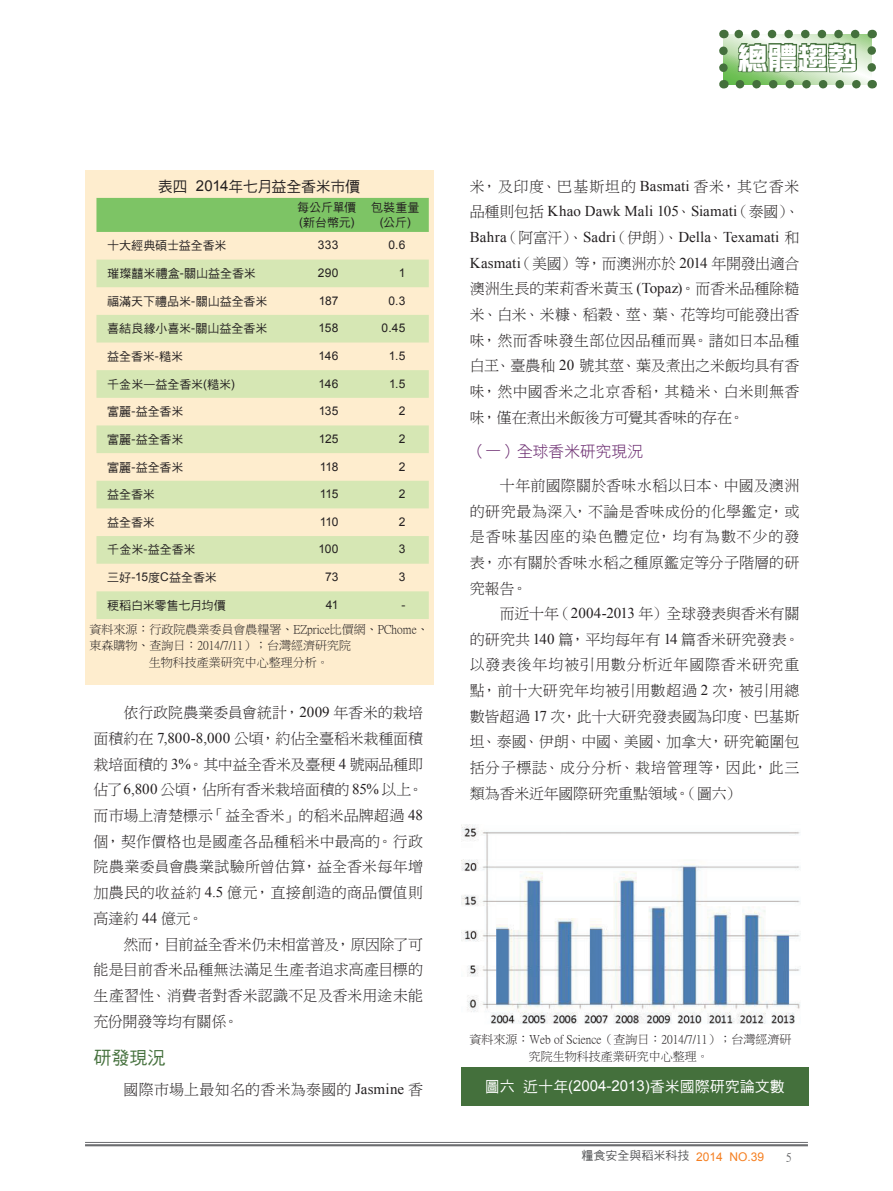
<style>
.page{position:relative;width:893px;height:1191px;background:#fff}
.page>*{position:absolute;margin:0;border:0;box-sizing:border-box;transform-origin:0 0}
.t1{font:30px "DF Zong Yi W9 WIN BF";color:#fff}
.t2{font:18px "DF Hei W5 WINP BF";color:#44703c}
.t3{font:15.75px "DF Hei W3 WINP BF";color:#69296e}
.t4{font:15px/25.7px "DF Ming W3 WIN BF";letter-spacing:.01em;color:#231f20;text-align:justify}
.t5{font:15px/25.7px "Times New Roman";letter-spacing:.005em;color:#231f20}
.t6{font:15px "DF Ming W3 WIN BF";letter-spacing:.055em;color:#231f20}
.t7{font:15px "DF Hei W5 WIN BF";color:#fff}
.t8{font:15px "DF Hei W5 WIN BF";letter-spacing:-.025em;color:#231f20}
.t9{font:12px/15px "DF Hei W5 WIN BF";color:#231f20}
.t10{font:12px/16.5px "P Ming Li U";color:#231f20}
.t11{font:12px "Arial";letter-spacing:-.02em;color:#231f20}
.t12{font:12px "DF Hei W5 WIN BF";color:#57585a}
.t13{font:12px "P Ming Li U";color:#57585a}
.t14{font:12px "DF Hei W5 WIN BF";color:#231f20;scale:.7 1}
.s1{font-family:"Arial"}
.s2{font-family:"DF Hei W5 WIN BF"}
.s3{font-family:"Times New Roman"}
.s4{font-family:"P Ming Li U"}
.s5{font-family:"DF Ming W3 WIN BF"}
.s6{font-family:"Arial";color:#f57f21}
</style>
<div class="page">
<hr style="left:85px;top:1142px;width:723px;height:1px;background:#6c6d70">
<hr style="left:85px;top:1144px;width:723px;height:2px;background:#6c6d70">
<svg style="left:719px;top:29px;width:157px;height:59px;background:#97b78e"></svg>
<div style="left:85px;top:170px;width:348px;height:515px;background:#feedce"></div>
<div style="left:96px;top:198px;width:333px;height:34px;background:#7dc465"></div>
<svg style="left:96px;top:259px;width:333px;height:360px;fill:#d6e7b4"></svg>
<div style="left:112px;top:600px;width:7px;height:11px;background:#d6e7b4"></div>
<img style="left:461px;top:824px;width:339px;height:200px">
<div style="left:461px;top:1067px;width:347px;height:39px;background:#44703c"></div>
<p class="t8" style="left:158px;top:179px;width:204px">表四 <span class="s1">2014</span>年七月益全香米市價</p>
<p class="t9" style="left:297px;top:200px;width:61px">每公斤單價<span class="s1">(</span>新台幣元<span class="s1">)</span></p>
<p class="t9" style="left:371px;top:200px;width:50px">包裝重量</p>
<p class="t11" style="left:380px;top:214px;width:32px">(<span class="s2">公斤</span>)</p>
<p class="t9" style="left:107px;top:238px;width:121px">十大經典碩士益全香米</p>
<p class="t11" style="left:318px;top:237px;width:22px">333</p>
<p class="t11" style="left:389px;top:237px;width:18px">0.6</p>
<p class="t9" style="left:107px;top:266px;width:150px">璀璨囍米禮盒<span class="s1">-</span>關山益全香米</p>
<p class="t11" style="left:318px;top:265px;width:22px">290</p>
<p class="t11" style="left:399px;top:265px;width:8px">1</p>
<p class="t9" style="left:107px;top:293px;width:162px">福滿天下禮品米<span class="s1">-</span>關山益全香米</p>
<p class="t11" style="left:319px;top:292px;width:21px">187</p>
<p class="t11" style="left:389px;top:292px;width:18px">0.3</p>
<p class="t9" style="left:107px;top:321px;width:162px">喜結良緣小喜米<span class="s1">-</span>關山益全香米</p>
<p class="t11" style="left:318px;top:320px;width:21px">158</p>
<p class="t11" style="left:382px;top:320px;width:25px">0.45</p>
<p class="t9" style="left:107px;top:349px;width:78px">益全香米<span class="s1">-</span>糙米</p>
<p class="t11" style="left:319px;top:348px;width:21px">146</p>
<p class="t11" style="left:389px;top:348px;width:18px">1.5</p>
<p class="t9" style="left:107px;top:376px;width:129px">千金米—益全香米<span class="s1">(</span>糙米<span class="s1">)</span></p>
<p class="t11" style="left:319px;top:375px;width:21px">146</p>
<p class="t11" style="left:389px;top:375px;width:18px">1.5</p>
<p class="t9" style="left:107px;top:404px;width:78px">富麗<span class="s1">-</span>益全香米</p>
<p class="t11" style="left:319px;top:403px;width:21px">135</p>
<p class="t11" style="left:399px;top:403px;width:8px">2</p>
<p class="t9" style="left:107px;top:432px;width:78px">富麗<span class="s1">-</span>益全香米</p>
<p class="t11" style="left:319px;top:431px;width:21px">125</p>
<p class="t11" style="left:399px;top:431px;width:8px">2</p>
<p class="t9" style="left:107px;top:459px;width:78px">富麗<span class="s1">-</span>益全香米</p>
<p class="t11" style="left:320px;top:458px;width:20px">118</p>
<p class="t11" style="left:399px;top:458px;width:8px">2</p>
<p class="t9" style="left:107px;top:487px;width:49px">益全香米</p>
<p class="t11" style="left:320px;top:486px;width:20px">115</p>
<p class="t11" style="left:399px;top:486px;width:8px">2</p>
<p class="t9" style="left:107px;top:515px;width:49px">益全香米</p>
<p class="t11" style="left:320px;top:514px;width:20px">110</p>
<p class="t11" style="left:399px;top:514px;width:8px">2</p>
<p class="t9" style="left:107px;top:542px;width:90px">千金米<span class="s1">-</span>益全香米</p>
<p class="t11" style="left:318px;top:541px;width:22px">100</p>
<p class="t11" style="left:399px;top:541px;width:8px">3</p>
<p class="t9" style="left:107px;top:570px;width:111px">三好<span class="s1">-15</span>度<span class="s1">C</span>益全香米</p>
<p class="t11" style="left:325px;top:569px;width:15px">73</p>
<p class="t11" style="left:399px;top:569px;width:8px">3</p>
<p class="t9" style="left:107px;top:597px;width:120px">稻稻白米零售七月均價</p>
<p class="t11" style="left:326px;top:596px;width:14px">41</p>
<p class="t11" style="left:402px;top:596px;width:5px">-</p>
<p class="t10" style="left:89px;top:621px;width:341px">資料來源：行政院農業委員會農糧署、EZprice比價網、PChome、</p>
<p class="t10" style="left:89px;top:637px;width:263px">東森購物、查詢日：2014/7/11）；台灣經濟研究院</p>
<p class="t10" style="left:149px;top:654px;width:181px">生物科技產業研究中心整理分析。</p>
<p class="t14" style="left:111px;top:599px;width:13px">更</p>
<p class="t4" style="left:94px;top:699px;width:331px;text-indent:30px">依行政院農業委員會統計，<span class="s3">2009</span> 年香米的栽培面積約在 <span class="s3">7,800-8,000</span> 公頃，約佔全臺稻米栽種面積栽培面積的 <span class="s3">3%</span>。其中益全香米及臺<span class="s4">稉</span> <span class="s3">4</span> 號<span class="s4">兩</span>品種即佔了<span class="s3">6,800</span> 公頃，佔所有香米栽培面積的 <span class="s3">85%</span> 以上。而市場上清楚標示「益全香米」的稻米品牌超過 <span class="s3">48</span>個，契作價格也是國產各品種稻米中最高的。行政院農業委員會農業試驗所曾估算，益全香米每年增加農民的收益約 <span class="s3">4.5</span> 億元，直接創造的商品價值則高達約 <span class="s3">44</span> 億元。</p>
<p class="t4" style="left:94px;top:931px;width:331px;text-indent:30px">然而，目前益全香米仍未相當普及，原因除了可能是目前香米品種無法滿足生產者追求高產目標的生產習性、消費者對香米認識不足及香米用途未能充份開發等均有關係。</p>
<p class="t2" style="left:94px;top:1048px;width:73px">研發現況</p>
<p class="t4" style="left:124px;top:1077px;width:301px">國際市場上最知名的香米為泰國的 <span class="s3">Jasmine</span> 香</p>
<h1 class="t1" style="left:738px;top:43px;width:122px">總體趨勢</h1>
<p class="t6" style="left:470px;top:179px;width:331px">米，及印度、巴基斯坦的 <span class="s3">Basmati</span> 香米，其它香米</p>
<p class="t5" style="left:470px;top:198px;width:331px"><span class="s5">品種則包括</span> Khao Dawk Mali 105<span class="s5">、</span>Siamati<span class="s5">（泰國）、<br></span>Bahra<span class="s5">（阿富汗）、</span>Sadri<span class="s5">（伊朗）、</span>Della<span class="s5">、</span>Texamati <span class="s5">和</span></p>
<p class="t4" style="left:470px;top:250px;width:331px"><span class="s3">Kasmati</span>（美國）等，而澳洲亦於 <span class="s3">2014</span> 年開發出適合澳洲生長的茉莉香米黃玉 <span class="s3">(Topaz)</span>。而香米品種除糙米、白米、米糠、稻穀、莖、葉、花等均可能發出香味，然而香味發生部位因品種而異。諸如日本品種白玊、臺農秈 <span class="s3">20</span> 號其莖、葉及煮出之米飯均具有香味，然中國香米之北京香稻，其糙米、白米則無香味，僅在煮出米飯後方可覺其香味的存在。</p>
<p class="t3" style="left:470px;top:444px;width:175px">（一）全球香米研究現況</p>
<p class="t4" style="left:470px;top:472px;width:331px;text-indent:30px">十年前國際關於香味水稻以日本、中國及澳洲的研究最為深入，不論是香味成份的化學鑑定，或是香味基因座的染色體定位，均有為數不少的發表，亦有關於香味水稻之種原鑑定等分子階層的研究報告。</p>
<p class="t4" style="left:470px;top:601px;width:331px;text-indent:30px">而近十年（<span class="s3">2004-2013</span> 年）全球發表與香米有關的研究共 <span class="s3">140</span> 篇，平均每年有 <span class="s3">14</span> 篇香米研究發表。以發表後年均被引用數分析近年國際香米研究重點，前十大研究年均被引用數超過 <span class="s3">2</span> 次，被引用總數皆超過 <span class="s3">17</span> 次，此十大研究發表國為印度、巴基斯坦、泰國、伊朗、中國、美國、加拿大，研究範圍包括分子標誌、成分分析、栽培管理等，因此，此三類為香米近年國際研究重點領域。（圖六）</p>
<p class="t10" style="left:529px;top:1031px;width:264px;text-indent:-59px">資料來源：Web of Science（查詢日：2014/7/11）；台灣經濟研究院生物科技產業研究中心整理。</p>
<p class="t7" style="left:485px;top:1079px;width:302px">圖六近十年<span class="s1">(2004-2013)</span>香米國際研究論文數</p>
<p class="t12" style="left:581px;top:1149px;width:184px">糧食安全與稻米科技 <span class="s6">2014 NO.39</span></p>
<p class="t13" style="left:786px;top:1151px;width:7px">5</p>
</div>
